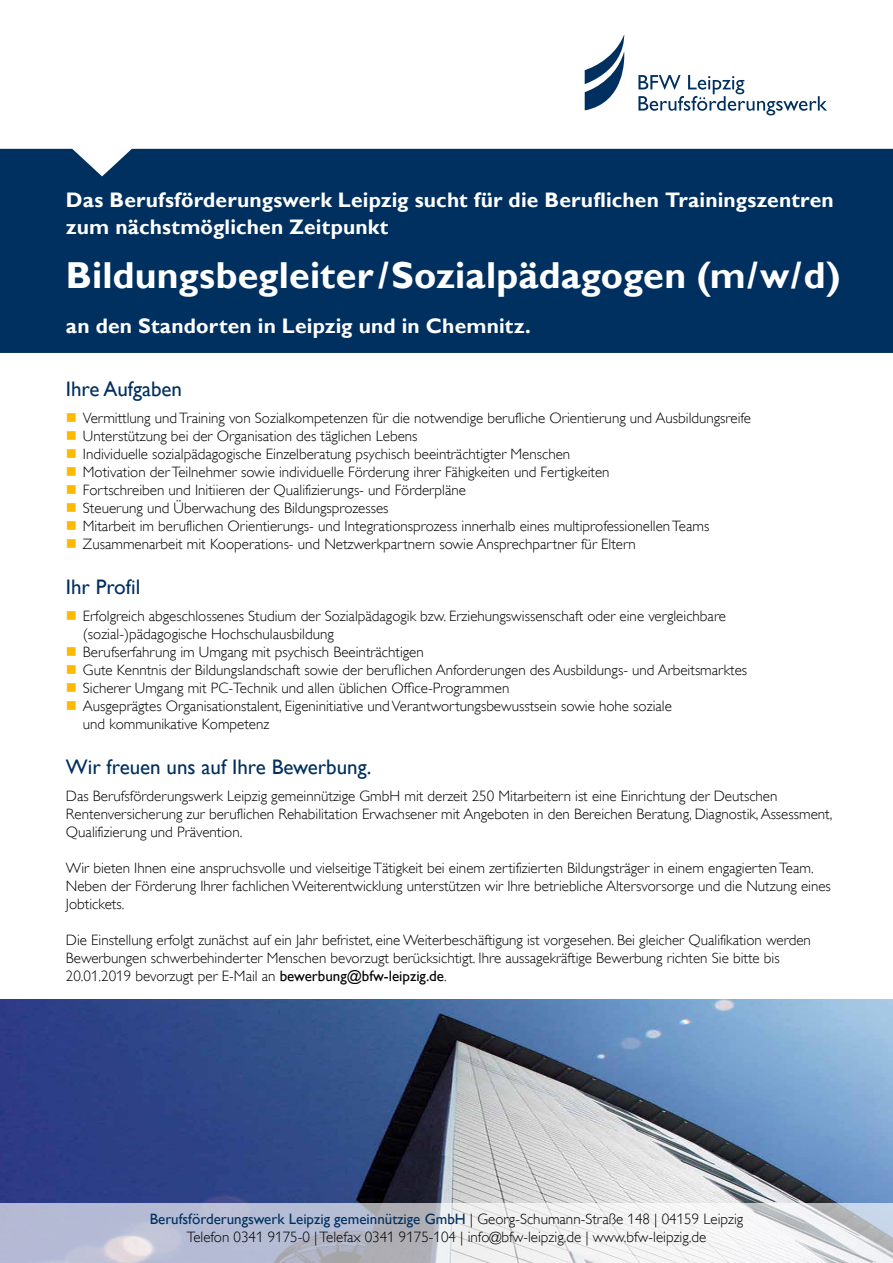
<style>
.page{position:relative;width:893px;height:1263px;background:#fff}
.page>*{position:absolute;margin:0;border:0;box-sizing:border-box;transform-origin:0 0}
.Titel_weiß{font:700 37.5px "Gill Sans Alt One WGL";letter-spacing:.005em;color:#fff}
.Subtitel_weiß{font:700 21px/27px "Gill Sans Alt One WGL";letter-spacing:.01em;color:#fff}
.Textüberschrift_1-sp{font:21px "Gill Sans Alt One WGL";color:#00305f}
.Fließtext{font:15px/18px "Gill Sans Alt One WGL Light";color:#000}
.t1{font:15px "Gill Sans Alt One WGL";color:#00305f}
.s1{font-family:"Gill Sans Alt One WGL"}
.s2{font-family:"Gill Sans Alt One WGL Light";color:#000}
</style>
<div class="page">
<svg style="left:585px;top:35px;width:40px;height:75px"></svg>
<svg style="left:638px;top:75px;width:189px;height:40px"></svg>
<div style="left:0;top:149px;width:893px;height:204px;background:#00305f"></div>
<img style="left:0;top:999px;width:893px;height:204px">
<svg style="left:0;top:1203px;width:893px;height:60px"></svg>
<p class="Subtitel_weiß" style="left:66px;top:186px;width:769px">Das Berufsförderungswerk Leipzig sucht für die Beruflichen Trainingszentren zum nächstmöglichen Zeitpunkt</p>
<p class="Titel_weiß" style="left:66px;top:250px;width:776px">Bildungsbegleiter /Sozialpädagogen (m/w/d)</p>
<p class="Subtitel_weiß" style="left:66px;top:312px;width:467px">an den Standorten in Leipzig und in Chemnitz.</p>
<p class="Textüberschrift_1-sp" style="left:66px;top:374px;width:118px">Ihre Aufgaben</p>
<p class="Fließtext" style="left:83px;top:409px;width:670px">Vermittlung und Training von Sozialkompetenzen für die notwendige berufliche Orientierung und Ausbildungsreife</p>
<p class="Fließtext" style="left:83px;top:427px;width:336px">Unterstützung bei der Organisation des täglichen Lebens</p>
<p class="Fließtext" style="left:83px;top:445px;width:489px">Individuelle sozialpädagogische Einzelberatung psychisch beeinträchtigter Menschen</p>
<p class="Fließtext" style="left:83px;top:463px;width:528px">Motivation der Teilnehmer sowie individuelle Förderung ihrer Fähigkeiten und Fertigkeiten</p>
<p class="Fließtext" style="left:83px;top:481px;width:385px">Fortschreiben und Initiieren der Qualifizierungs- und Förderpläne</p>
<p class="Fließtext" style="left:83px;top:499px;width:307px">Steuerung und Überwachung des Bildungsprozesses</p>
<p class="Fließtext" style="left:83px;top:517px;width:628px">Mitarbeit im beruflichen Orientierungs- und Integrationsprozess innerhalb eines multiprofessionellen Teams</p>
<p class="Fließtext" style="left:83px;top:535px;width:554px">Zusammenarbeit mit Kooperations- und Netzwerkpartnern sowie Ansprechpartner für Eltern</p>
<p class="Textüberschrift_1-sp" style="left:66px;top:572px;width:76px">Ihr Profil</p>
<p class="Fließtext" style="left:83px;top:607px;width:645px">Erfolgreich abgeschlossenes Studium der Sozialpädagogik bzw. Erziehungswissenschaft oder eine vergleichbare (sozial-)pädagogische Hochschulausbildung</p>
<p class="Fließtext" style="left:83px;top:643px;width:342px">Berufserfahrung im Umgang mit psychisch Beeinträchtigen</p>
<p class="Fließtext" style="left:83px;top:661px;width:666px">Gute Kenntnis der Bildungslandschaft sowie der beruflichen Anforderungen des Ausbildungs- und Arbeitsmarktes</p>
<p class="Fließtext" style="left:83px;top:679px;width:428px">Sicherer Umgang mit PC-Technik und allen üblichen Office-Programmen</p>
<p class="Fließtext" style="left:83px;top:697px;width:590px">Ausgeprägtes Organisationstalent, Eigeninitiative und Verantwortungsbewusstsein sowie hohe soziale und kommunikative Kompetenz</p>
<p class="Textüberschrift_1-sp" style="left:66px;top:752px;width:307px">Wir freuen uns auf Ihre Bewerbung.</p>
<p class="Fließtext" style="left:66px;top:787px;width:768px">Das Berufsförderungswerk Leipzig gemeinnützige GmbH mit derzeit 250 Mitarbeitern ist eine Einrichtung der Deutschen<br>Rentenversicherung zur beruflichen Rehabilitation Erwachsener mit Angeboten in den Bereichen Beratung, Diagnostik, Assessment,<br>Qualifizierung und Prävention.</p>
<p class="Fließtext" style="left:66px;top:859px;width:766px">Wir bieten Ihnen eine anspruchsvolle und vielseitige Tätigkeit bei einem zertifizierten Bildungsträger in einem engagierten Team.<br>Neben der Förderung Ihrer fachlichen Weiterentwicklung unterstützen wir Ihre betriebliche Altersvorsorge und die Nutzung eines<br>Jobtickets.</p>
<p class="Fließtext" style="left:66px;top:931px;width:746px">Die Einstellung erfolgt zunächst auf ein Jahr befristet, eine Weiterbeschäftigung ist vorgesehen. Bei gleicher Qualifikation werden<br>Bewerbungen schwerbehinderter Menschen bevorzugt berücksichtigt. Ihre aussagekräftige Bewerbung richten Sie bitte bis<br>20.01.2019 bevorzugt per E-Mail an <span class="s1">bewerbung@bfw-leipzig.de</span>.</p>
<p class="t1" style="left:150px;top:1209px;width:595px">Berufsförderungswerk Leipzig gemeinnützige GmbH <span class="s2">| Georg-Schumann-Straße 148 | 04159 Leipzig</span></p>
<p class="Fließtext" style="left:187px;top:1228px;width:521px">Telefon 0341 9175-0 | Telefax 0341 9175-104 | info@bfw-leipzig.de | www.bfw-leipzig.de</p>
</div>
